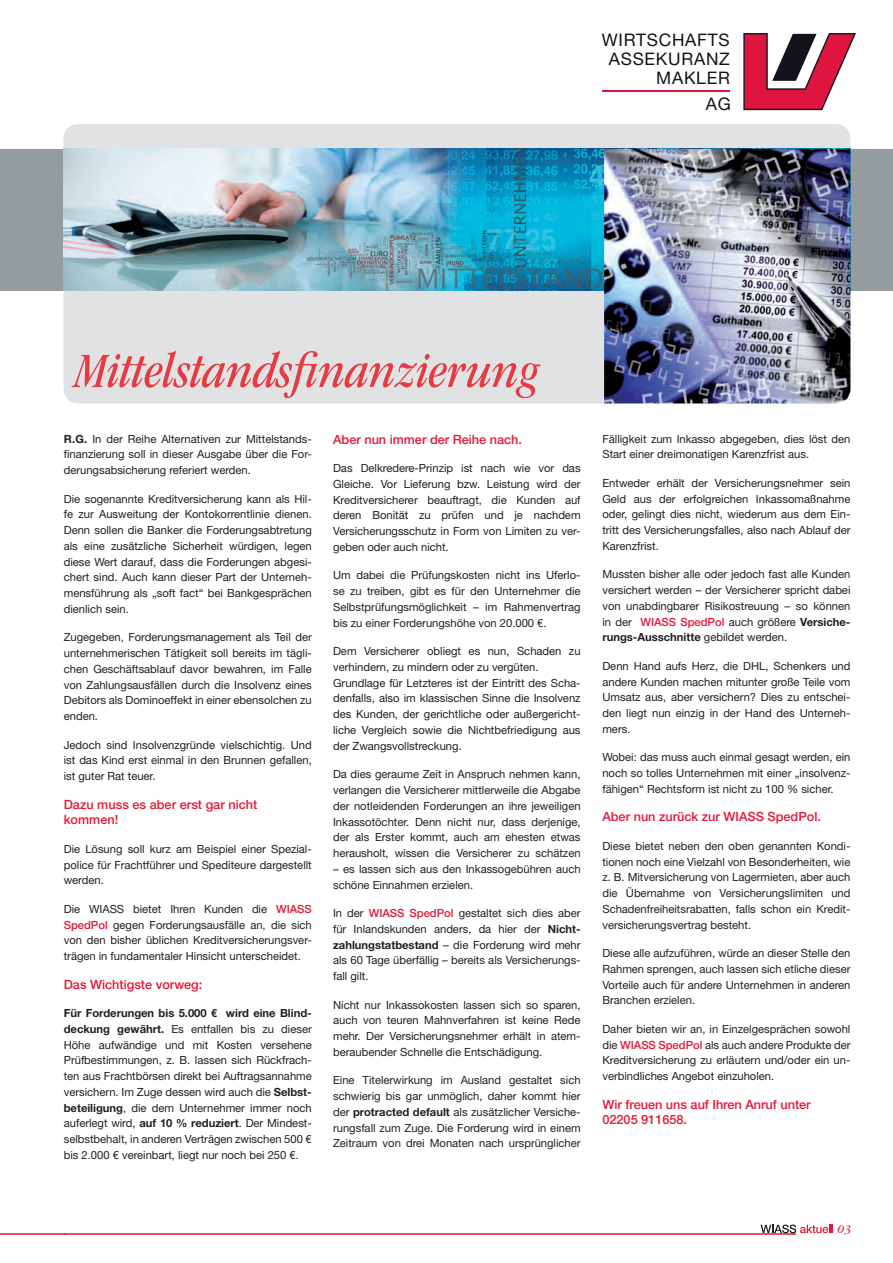
<style>
.page{position:relative;width:893px;height:1263px;background:#fff}
.page>*{position:absolute;margin:0;border:0;box-sizing:border-box;transform-origin:0 0}
.Headline_1_schwarz{font:italic condensed 51px "ITC Garamond Std";color:#e73b43}
.t1{font:17.25px/19px "Helvetica Neue";letter-spacing:.045em;color:#15121c;text-align:right}
.Fließtext{font:500 12.75px/15.8px "Helvetica Neue";color:#e51836}
.t2{font:italic 12px "ITC Garamond Std";color:#e51836}
.Fließtext-2{font:11.25px/15.8px "Helvetica Neue";color:#231f20;text-align:justify}
.s1{font-style:inherit}
.s2{font-weight:700}
.s3{font-weight:500;color:#e51836}
</style>
<div class="page">
<hr style="left:0;top:1233px;width:65px;height:2px;background:#e51836">
<div style="left:63px;top:124px;width:787px;height:279px;background:#e1e2e4;border-radius:15px"></div>
<div style="left:0;top:149px;width:893px;height:141px;background:#949ca0"></div>
<hr style="left:64px;top:1233px;width:732px;height:2px;background:#e51836">
<svg style="left:760px;top:1224px;width:73px;height:9px"></svg>
<svg style="left:743px;top:33px;width:113px;height:77px"></svg>
<hr style="left:603px;top:90px;width:127px;height:1px;background:#de163f">
<img style="left:63px;top:149px;width:541px;height:141px">
<img style="left:604px;top:149px;width:246px;height:254px">
<p class="t1" style="left:602px;top:30px;width:129px"><span class="s1">WIR</span>TSCHAFTS<br>ASSEKURANZ<br>MAKLER</p>
<p class="t1" style="left:706px;top:94px;width:27px">AG</p>
<p class="Headline_1_schwarz" style="left:75px;top:343px;width:466px">Mittelstandsfinanzierung</p>
<p class="Fließtext-2" style="left:64px;top:431px;width:250px"><span class="s2">R.G.</span> In der Reihe Alternativen zur Mittelstands&shy;finanzierung soll in dieser Ausgabe über die For&shy;derungsabsicherung referiert werden.</p>
<p class="Fließtext-2" style="left:64px;top:491px;width:250px">Die sogenannte Kreditversicherung kann als Hil&shy;fe zur Ausweitung der Kontokorrentlinie dienen.<br>Denn sollen die Banker die Forderungsabtretung als eine zusätzliche Sicherheit würdigen, legen diese Wert darauf, dass die Forderungen abgesi&shy;chert sind. Auch kann dieser Part der Unterneh&shy;mensführung als „soft fact“ bei Bankgesprächen dienlich sein.</p>
<p class="Fließtext-2" style="left:64px;top:629px;width:250px">Zugegeben, Forderungsmanagement als Teil der unternehmerischen Tätigkeit soll bereits im tägli&shy;chen Geschäftsablauf davor bewahren, im Falle von Zahlungsausfällen durch die Insolvenz eines Debitors als Dominoeffekt in einer ebensolchen zu enden.</p>
<p class="Fließtext-2" style="left:64px;top:737px;width:250px">Jedoch sind Insolvenzgründe vielschichtig. Und ist das Kind erst einmal in den Brunnen gefallen, ist guter Rat teuer.</p>
<p class="Fließtext" style="left:64px;top:796px;width:195px">Dazu muss es aber erst gar nicht kommen!</p>
<p class="Fließtext-2" style="left:64px;top:841px;width:250px">Die Lösung soll kurz am Beispiel einer Spezial&shy;police für Frachtführer und Spediteure dargestellt werden.</p>
<p class="Fließtext-2" style="left:64px;top:901px;width:250px">Die WIASS bietet Ihren Kunden die <span class="s3">WIASS SpedPol</span> gegen Forderungsausfälle an, die sich von den bisher üblichen Kreditversicherungsver&shy;trägen in fundamentaler Hinsicht unterscheidet.</p>
<p class="Fließtext" style="left:64px;top:976px;width:140px">Das Wichtigste vorweg:</p>
<p class="Fließtext-2" style="left:64px;top:1005px;width:250px"><span class="s2">Für Forderungen bis 5.000 € wird eine Blind&shy;deckung gewährt.</span> Es entfallen bis zu dieser Höhe aufwändige und mit Kosten versehene Prüfbestimmungen, z. B. lassen sich Rückfrach&shy;ten aus Frachtbörsen direkt bei Auftragsannahme versichern. Im Zuge dessen wird auch die <span class="s2">Selbst&shy;beteiligung</span>, die dem Unternehmer immer noch auferlegt wird, <span class="s2">auf 10 % reduziert</span>. Der Mindest&shy;selbstbehalt, in anderen Verträgen zwischen 500 € bis 2.000 € vereinbart, liegt nur noch bei 250 €.</p>
<p class="Fließtext" style="left:333px;top:431px;width:190px">Aber nun immer der Reihe nach.</p>
<p class="Fließtext-2" style="left:333px;top:460px;width:249px">Das Delkredere-Prinzip ist nach wie vor das Gleiche. Vor Lieferung bzw. Leistung wird der Kreditversicherer beauftragt, die Kunden auf deren Bonität zu prüfen und je nachdem Versicherungsschutz in Form von Limiten zu ver&shy;geben oder auch nicht.</p>
<p class="Fließtext-2" style="left:333px;top:567px;width:249px">Um dabei die Prüfungskosten nicht ins Uferlo&shy;se zu treiben, gibt es für den Unternehmer die Selbstprüfungsmöglichkeit – im Rahmenvertrag bis zu einer Forderungshöhe von 20.000 €.</p>
<p class="Fließtext-2" style="left:333px;top:643px;width:249px">Dem Versicherer obliegt es nun, Schaden zu verhindern, zu mindern oder zu vergüten.</p>
<p class="Fließtext-2" style="left:333px;top:675px;width:249px">Grundlage für Letzteres ist der Eintritt des Scha&shy;denfalls, also im klassischen Sinne die Insolvenz des Kunden, der gerichtliche oder außergericht&shy;liche Vergleich sowie die Nichtbefriedigung aus der Zwangsvollstreckung.</p>
<p class="Fließtext-2" style="left:333px;top:766px;width:249px">Da dies geraume Zeit in Anspruch nehmen kann, verlangen die Versicherer mittlerweile die Abgabe der notleidenden Forderungen an ihre jeweiligen Inkassotöchter. Denn nicht nur, dass derjenige, der als Erster kommt, auch am ehesten etwas herausholt, wissen die Versicherer zu schätzen</p>
<p class="Fließtext-2" style="left:333px;top:861px;width:249px">– es lassen sich aus den Inkassogebühren auch schöne Einnahmen erzielen.</p>
<p class="Fließtext-2" style="left:333px;top:905px;width:249px">In der <span class="s3">WIASS SpedPol</span> gestaltet sich dies aber für Inlandskunden anders, da hier der <span class="s2">Nicht&shy;zahlungstatbestand</span> – die Forderung wird mehr als 60 Tage überfällig – bereits als Versicherungs&shy;fall gilt.</p>
<p class="Fließtext-2" style="left:333px;top:996px;width:249px">Nicht nur Inkassokosten lassen sich so sparen, auch von teuren Mahnverfahren ist keine Rede mehr. Der Versicherungsnehmer erhält in atem&shy;beraubender Schnelle die Entschädigung.</p>
<p class="Fließtext-2" style="left:333px;top:1072px;width:249px">Eine Titelerwirkung im Ausland gestaltet sich schwierig bis gar unmöglich, daher kommt hier der <span class="s2">protracted default</span> als zusätzlicher Versiche&shy;rungsfall zum Zuge. Die Forderung wird in einem Zeitraum von drei Monaten nach ursprünglicher</p>
<p class="Fließtext-2" style="left:602px;top:431px;width:250px">Fälligkeit zum Inkasso abgegeben, dies löst den<br>Start einer dreimonatigen Karenzfrist aus.</p>
<p class="Fließtext-2" style="left:602px;top:475px;width:250px">Entweder erhält der Versicherungsnehmer sein Geld aus der erfolgreichen Inkassomaßnahme oder, gelingt dies nicht, wiederum aus dem Ein&shy;tritt des Versicherungsfalles, also nach Ablauf der Karenzfrist.</p>
<p class="Fließtext-2" style="left:602px;top:566px;width:250px">Mussten bisher alle oder jedoch fast alle Kunden versichert werden – der Versicherer spricht dabei von unabdingbarer Risikostreuung – so können in der <span class="s3">WIASS SpedPol</span> auch größere <span class="s2">Versiche&shy;rungs-Ausschnitte</span> gebildet werden.</p>
<p class="Fließtext-2" style="left:602px;top:658px;width:250px">Denn Hand aufs Herz, die DHL, Schenkers und andere Kunden machen mitunter große Teile vom Umsatz aus, aber versichern? Dies zu entschei&shy;den liegt nun einzig in der Hand des Unterneh&shy;mers.</p>
<p class="Fließtext-2" style="left:602px;top:749px;width:250px">Wobei: das muss auch einmal gesagt werden, ein noch so tolles Unternehmen mit einer „insolvenz&shy;fähigen“ Rechtsform ist nicht zu 100 % sicher.</p>
<p class="Fließtext" style="left:602px;top:809px;width:220px">Aber nun zurück zur WIASS SpedPol.</p>
<p class="Fließtext-2" style="left:602px;top:838px;width:250px">Diese bietet neben den oben genannten Kondi&shy;tionen noch eine Vielzahl von Besonderheiten, wie z. B. Mitversicherung von Lagermieten, aber auch die Übernahme von Versicherungslimiten und Schadenfreiheitsrabatten, falls schon ein Kredit&shy;versicherungsvertrag besteht.</p>
<p class="Fließtext-2" style="left:602px;top:945px;width:250px">Diese alle aufzuführen, würde an dieser Stelle den Rahmen sprengen, auch lassen sich etliche dieser Vorteile auch für andere Unternehmen in anderen Branchen erzielen.</p>
<p class="Fließtext-2" style="left:602px;top:1021px;width:250px">Daher bieten wir an, in Einzelgesprächen sowohl die <span class="s3">WIASS SpedPol</span> als auch andere Produkte der Kreditversicherung zu erläutern und/oder ein un&shy;verbindliches Angebot einzuholen.</p>
<p class="Fließtext" style="left:602px;top:1096px;width:210px">Wir freuen uns auf Ihren Anruf unter<br>02205 911658.</p>
<p class="t2" style="left:837px;top:1223px;width:15px">03</p>
</div>
